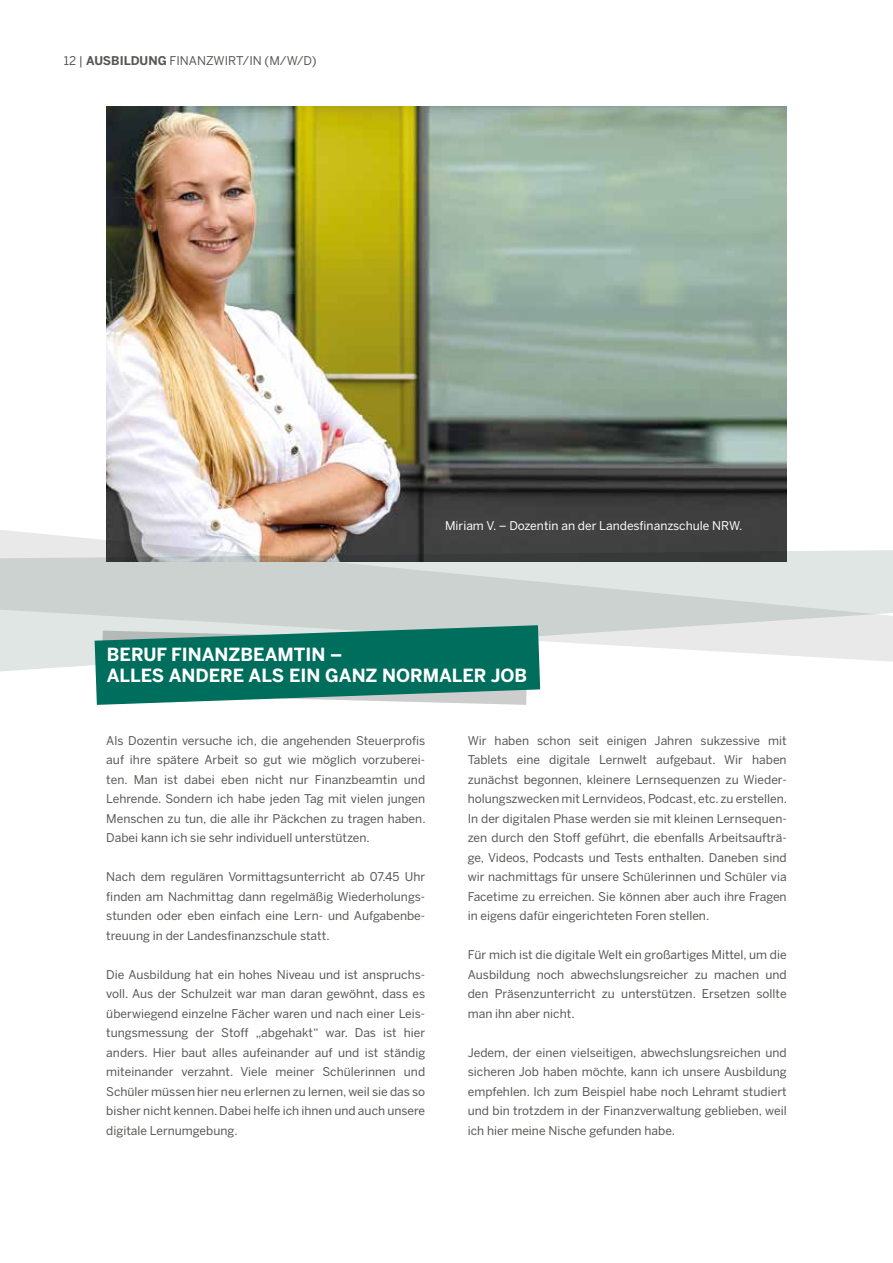
<style>
.page{position:relative;width:893px;height:1263px;background:#fff}
.page>*{position:absolute;margin:0;border:0;box-sizing:border-box;transform-origin:0 0}
.t1{font:700 18px/21px "Benton Sans";color:#fff}
.t2{font:12px/19.5px "Benton Sans";color:#575756;text-align:justify}
.t3{font:12px "Benton Sans";color:#fff}
.s1{font-weight:700}
</style>
<div class="page">
<img style="left:106px;top:106px;width:681px;height:415px">
<svg style="left:0;top:662px;width:95px;height:10px"></svg>
<svg style="left:0;top:521px;width:893px;height:141px;background:#bdbfbe"></svg>
<svg style="left:95px;top:625px;width:445px;height:80px;background:#2b8476"></svg>
<p class="t2" style="left:64px;top:51px;width:254px">12 | <span class="s1">AUSBILDUNG</span> FINANZWIRT/IN (M/W/D)</p>
<p class="t3" style="left:445px;top:519px;width:299px">Miriam V. – Dozentin an der Landesfinanzschule NRW.</p>
<h1 class="t1" style="left:107px;top:644px;width:422px">BERUF FINANZBEAMTIN –<br>ALLES ANDERE ALS EIN GANZ NORMALER JOB</h1>
<p class="t2" style="left:106px;top:730px;width:321px">Als Dozentin versuche ich, die angehenden Steuerprofis auf ihre spätere Arbeit so gut wie möglich vorzuberei&shy;ten. Man ist dabei eben nicht nur Finanzbeamtin und Lehrende. Sondern ich habe jeden Tag mit vielen jungen Menschen zu tun, die alle ihr Päckchen zu tragen haben.<br>Dabei kann ich sie sehr individuell unterstützen.</p>
<p class="t2" style="left:106px;top:867px;width:320px">Nach dem regulären Vormittagsunterricht ab 07.45 Uhr finden am Nachmittag dann regelmäßig Wiederholungs&shy;stunden oder eben einfach eine Lern- und Aufgabenbe&shy;treuung in der Landesfinanzschule statt.</p>
<p class="t2" style="left:106px;top:964px;width:320px">Die Ausbildung hat ein hohes Niveau und ist anspruchs&shy;voll. Aus der Schulzeit war man daran gewöhnt, dass es überwiegend einzelne Fächer waren und nach einer Leis&shy;tungsmessung der Stoff „abgehakt“ war. Das ist hier anders. Hier baut alles aufeinander auf und ist ständig miteinander verzahnt. Viele meiner Schülerinnen und Schüler müssen hier neu erlernen zu lernen, weil sie das so bisher nicht kennen. Dabei helfe ich ihnen und auch unsere digitale Lernumgebung.</p>
<p class="t2" style="left:468px;top:730px;width:321px">Wir haben schon seit einigen Jahren sukzessive mit Tablets eine digitale Lernwelt aufgebaut. Wir haben zunächst begonnen, kleinere Lernsequenzen zu Wieder&shy;holungszwecken mit Lernvideos, Podcast, etc. zu erstellen.<br>In der digitalen Phase werden sie mit kleinen Lernsequen&shy;zen durch den Stoff geführt, die ebenfalls Arbeitsaufträ&shy;ge, Videos, Podcasts und Tests enthalten. Daneben sind wir nachmittags für unsere Schülerinnen und Schüler via Facetime zu erreichen. Sie können aber auch ihre Fragen in eigens dafür eingerichteten Foren stellen.</p>
<p class="t2" style="left:468px;top:945px;width:320px">Für mich ist die digitale Welt ein großartiges Mittel, um die Ausbildung noch abwechslungsreicher zu machen und den Präsenzunterricht zu unterstützen. Ersetzen sollte man ihn aber nicht.</p>
<p class="t2" style="left:468px;top:1042px;width:320px">Jedem, der einen vielseitigen, abwechslungsreichen und sicheren Job haben möchte, kann ich unsere Ausbildung empfehlen. Ich zum Beispiel habe noch Lehramt studiert und bin trotzdem in der Finanzverwaltung geblieben, weil ich hier meine Nische gefunden habe.</p>
</div>
